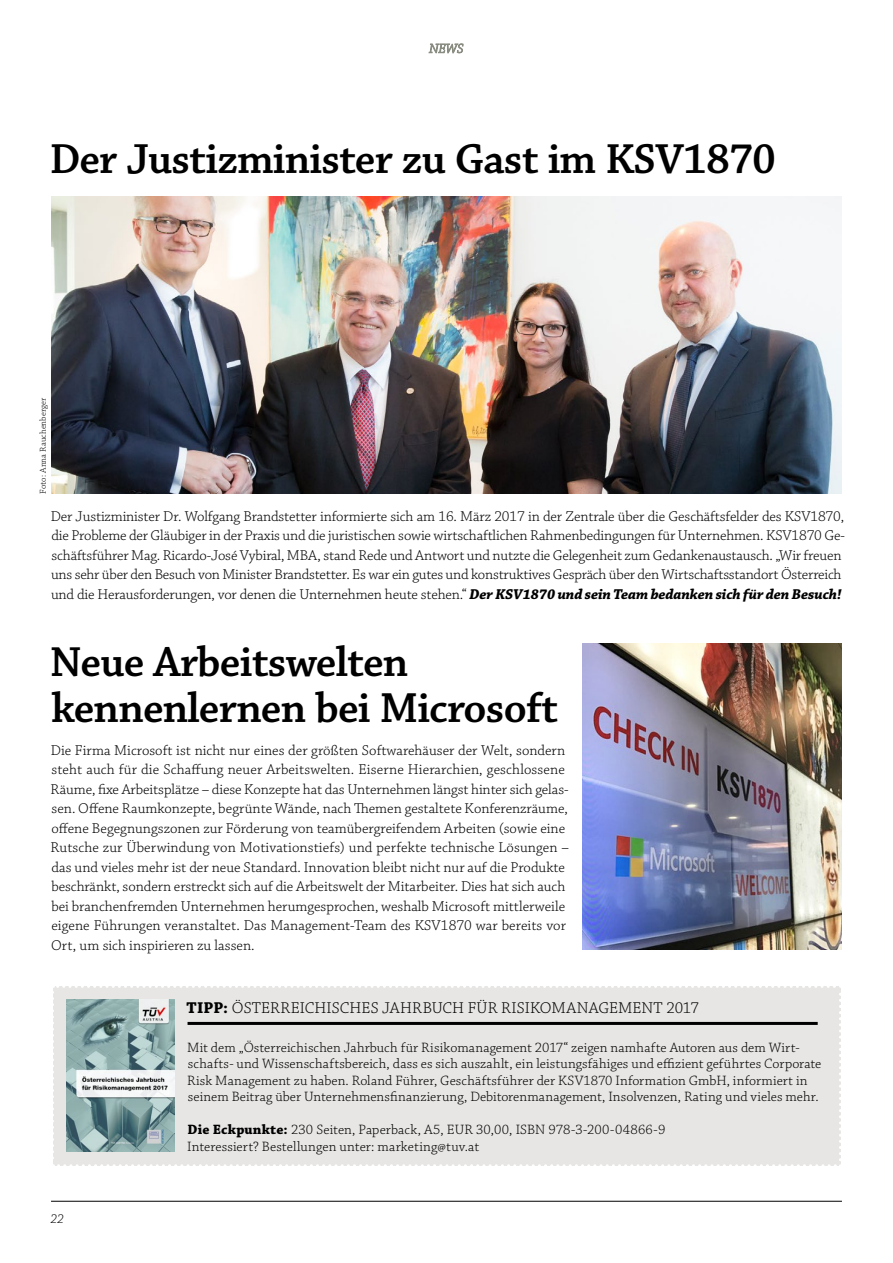
<style>
.page{position:relative;width:893px;height:1263px;background:#fff}
.page>*{position:absolute;margin:0;border:0;box-sizing:border-box;transform-origin:0 0}
.t1{font:600 44.25px/45.5px "Chaparral Pro";letter-spacing:-.02em;color:#000}
.t2{font:300 16.5px "Chaparral Pro";letter-spacing:.005em;color:#000}
.t3{font:300 15px/19.5px "Chaparral Pro";letter-spacing:-.005em;color:#000}
.t4{font:300 14.25px/16.5px "Chaparral Pro";letter-spacing:.005em;color:#000}
.t5{font:italic 300 13.5px "Chaparral Pro";color:#000}
.t6{font:300 9px "Chaparral Pro";color:#000}
.s1{font-weight:700;font-style:italic}
.s2{font-weight:700}
</style>
<div class="page">
<hr style="left:51px;top:1201px;width:791px;height:1px;background:#000">
<svg style="left:429px;top:43px;width:34px;height:11px"></svg>
<img style="left:51px;top:196px;width:791px;height:298px">
<img style="left:583px;top:644px;width:259px;height:306px">
<div style="left:53px;top:986px;width:788px;height:180px;background:#e7e6e4"></div>
<img style="left:67px;top:999px;width:108px;height:152px">
<h1 class="t1" style="left:50px;top:138px;width:728px">Der Justizminister zu Gast im KSV1870</h1>
<p class="t6" style="left:38px;top:494px;width:97px;rotate:-90deg">Foto: Anna Rauchenberger</p>
<p class="t3" style="left:51px;top:507px;width:796px">Der Justizminister Dr. Wolfgang Brandstetter informierte sich am 16. März 2017 in der Zentrale über die Geschäftsfelder des KSV1870, die Probleme der Gläubiger in der Praxis und die juristischen sowie wirtschaftlichen Rahmenbedingungen für Unternehmen. KSV1870 Ge&shy;schäftsführer Mag. Ricardo-José Vybiral, MBA, stand Rede und Antwort und nutzte die Gelegenheit zum Gedankenaustausch. „Wir freuen uns sehr über den Besuch von Minister Brandstetter. Es war ein gutes und konstruktives Gespräch über den Wirtschaftsstandort Österreich und die Herausforderungen, vor denen die Unternehmen heute stehen.“ <span class="s1">Der KSV1870 und sein Team bedanken sich für den Besuch!</span></p>
<h1 class="t1" style="left:50px;top:641px;width:509px">Neue Arbeitswelten kennenlernen bei Microsoft</h1>
<p class="t3" style="left:51px;top:741px;width:520px">Die Firma Microsoft ist nicht nur eines der größten Softwarehäuser der Welt, sondern steht auch für die Schaffung neuer Arbeitswelten. Eiserne Hierarchien, geschlossene Räume, fixe Arbeitsplätze – diese Konzepte hat das Unternehmen längst hinter sich gelas&shy;sen. Offene Raumkonzepte, begrünte Wände, nach Themen gestaltete Konferenzräume, offene Begegnungszonen zur Förderung von teamübergreifendem Arbeiten (sowie eine Rutsche zur Überwindung von Motivationstiefs) und perfekte technische Lösungen – das und vieles mehr ist der neue Standard. Innovation bleibt nicht nur auf die Produkte beschränkt, sondern erstreckt sich auf die Arbeitswelt der Mitarbeiter. Dies hat sich auch bei branchenfremden Unternehmen herumgesprochen, weshalb Microsoft mittlerweile eigene Führungen veranstaltet. Das Management-Team des KSV1870 war bereits vor Ort, um sich inspirieren zu lassen.</p>
<p class="t5" style="left:51px;top:1211px;width:15px">22</p>
<p class="t2" style="left:187px;top:999px;width:514px"><span class="s2">TIPP:</span> ÖSTERREICHISCHES JAHRBUCH FÜR RISIKOMANAGEMENT 2017</p>
<p class="t4" style="left:187px;top:1040px;width:636px">Mit dem „Österreichischen Jahrbuch für Risikomanagement 2017“ zeigen namhafte Autoren aus dem Wirt&shy;schafts- und Wissenschaftsbereich, dass es sich auszahlt, ein leistungsfähiges und effizient geführtes Corporate Risk Management zu haben. Roland Führer, Geschäftsführer der KSV1870 Information GmbH, informiert in seinem Beitrag über Unternehmensfinanzierung, Debitorenmanagement, Insolvenzen, Rating und vieles mehr.</p>
<p class="t4" style="left:187px;top:1122px;width:480px"><span class="s2">Die Eckpunkte:</span> 230 Seiten, Paperback, A5, EUR 30,00, ISBN 978-3-200-04866-9<br>Interessiert? Bestellungen unter: marketing@tuv.at</p>
</div>
